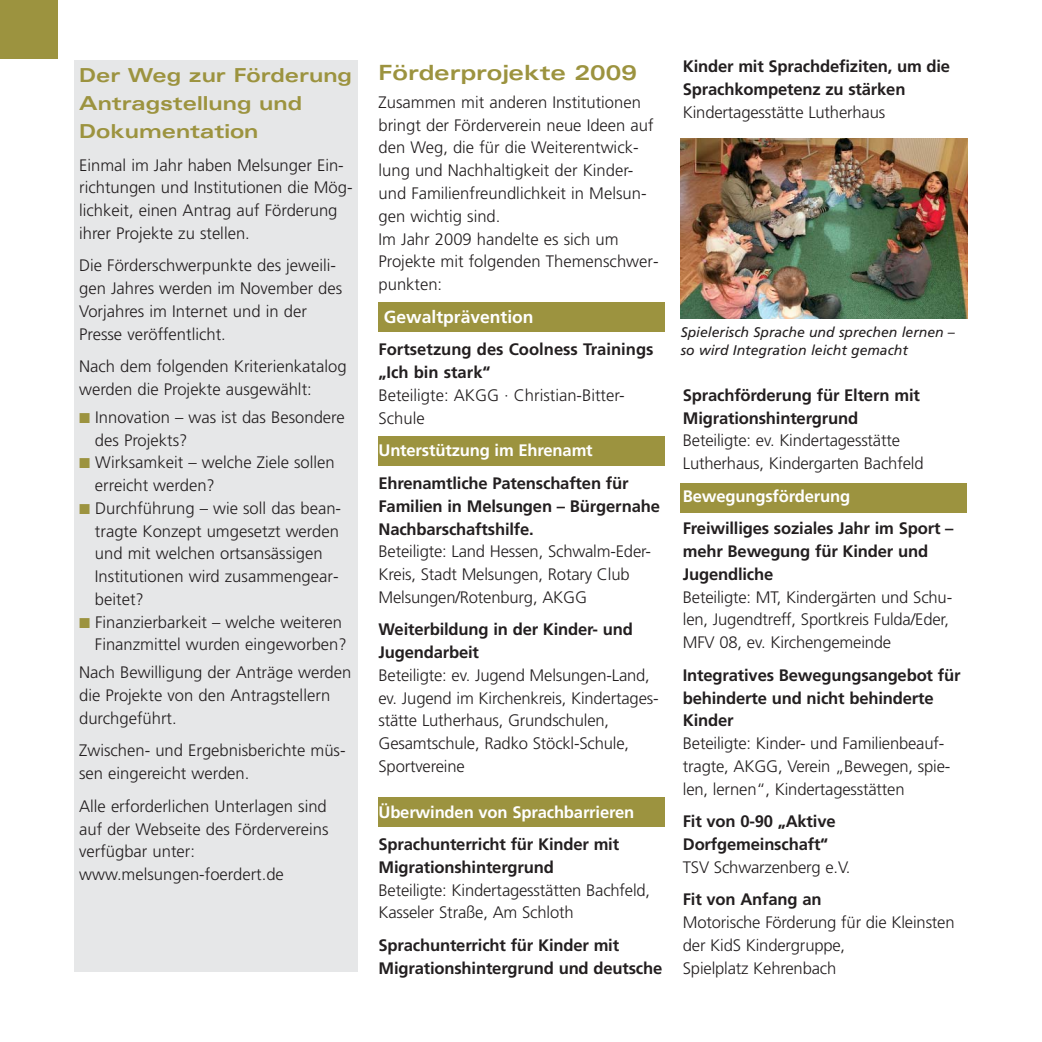
<style>
.page{position:relative;width:1042px;height:1042px;background:#fff}
.page>*{position:absolute;margin:0;border:0;box-sizing:border-box;transform-origin:0 0}
.t1{font:700 expanded 21px "Univers";color:#9c933f}
.t2{font:700 expanded 19.25px/28px "Univers";color:#9c933f}
.t3{font:700 17.5px "Frutiger";color:#fff}
.t4{font:300 16.62px/22.8px "Frutiger";color:#231f20}
.t5{font:700 16.62px/22.8px "Frutiger";letter-spacing:-.01em;color:#231f20}
.t6{font:700 16.62px "Frutiger";letter-spacing:-.01em;color:#fff}
.t7{font:italic 14px/17.5px "Frutiger";color:#231f20}
.s1{font-family:"European Pi Three";font-weight:400;color:#9c933f}
</style>
<div class="page">
<div style="left:680px;top:483px;width:287px;height:29px;background:#9c933f"></div>
<div style="left:378px;top:436px;width:286px;height:29px;background:#9c933f"></div>
<div style="left:74px;top:60px;width:284px;height:911px;background:#e6e7e8"></div>
<div style="left:378px;top:796px;width:286px;height:30px;background:#9c933f"></div>
<div style="left:378px;top:302px;width:286px;height:30px;background:#9c933f"></div>
<div style="left:0;top:0;width:58px;height:59px;background:#9c933f"></div>
<img style="left:681px;top:138px;width:286px;height:180px">
<p class="t2" style="left:79px;top:63px;width:274px">Der Weg zur Förderung<br>Antragstellung und<br>Dokumentation</p>
<p class="t4" style="left:79px;top:155px;width:275px">Einmal im Jahr haben Melsunger Ein&shy;richtungen und Institutionen die Mög&shy;lichkeit, einen Antrag auf Förderung ihrer Projekte zu stellen.</p>
<p class="t4" style="left:79px;top:256px;width:265px">Die Förderschwerpunkte des jeweili&shy;gen Jahres werden im November des<br>Vorjahres im Internet und in der<br>Presse veröffentlicht.</p>
<p class="t4" style="left:79px;top:356px;width:269px">Nach dem folgenden Kriterienkatalog werden die Projekte ausgewählt:</p>
<p class="t4" style="left:95px;top:407px;width:251px;text-indent:-16px"><span class="s1">-</span> Innovation – was ist das Besondere des Projekts?</p>
<p class="t4" style="left:95px;top:452px;width:241px;text-indent:-16px"><span class="s1">-</span> Wirksamkeit – welche Ziele sollen erreicht werden?</p>
<p class="t4" style="left:95px;top:498px;width:248px;text-indent:-16px"><span class="s1">-</span> Durchführung – wie soll das bean&shy;tragte Konzept umgesetzt werden und mit welchen ortsansässigen<br>Institutionen wird zusammengear&shy;beitet?</p>
<p class="t4" style="left:79px;top:612px;width:269px;text-align:right"><span class="s1">-</span> Finanzierbarkeit – welche weiteren<br>Finanzmittel wurden eingeworben?</p>
<p class="t4" style="left:79px;top:662px;width:274px">Nach Bewilligung der Anträge werden die Projekte von den Antragstellern durchgeführt.</p>
<p class="t4" style="left:79px;top:740px;width:268px">Zwischen- und Ergebnisberichte müs&shy;sen eingereicht werden.</p>
<p class="t4" style="left:79px;top:796px;width:251px">Alle erforderlichen Unterlagen sind auf der Webseite des Fördervereins verfügbar unter: www.melsungen-foerdert.de</p>
<p class="t1" style="left:378px;top:65px;width:260px">Förderprojekte 2009</p>
<p class="t4" style="left:378px;top:92px;width:281px">Zusammen mit anderen Institutionen bringt der Förderverein neue Ideen auf den Weg, die für die Weiterentwick&shy;lung und Nachhaltigkeit der Kinder&shy;und Familienfreundlichkeit in Melsun&shy;gen wichtig sind.<br>Im Jahr 2009 handelte es sich um<br>Projekte mit folgenden Themenschwer&shy;punkten:</p>
<p class="t3" style="left:384px;top:309px;width:151px">Gewaltprävention</p>
<p class="t5" style="left:378px;top:339px;width:277px">Fortsetzung des Coolness Trainings „Ich bin stark“</p>
<p class="t4" style="left:378px;top:385px;width:248px">Beteiligte: AKGG · Christian-Bitter-<br>Schule</p>
<p class="t6" style="left:378px;top:444px;width:216px">Unterstützung im Ehrenamt</p>
<p class="t5" style="left:378px;top:473px;width:283px">Ehrenamtliche Patenschaften für<br>Familien in Melsungen – Bürgernahe<br>Nachbarschaftshilfe.</p>
<p class="t4" style="left:378px;top:541px;width:274px">Beteiligte: Land Hessen, Schwalm-Eder-<br>Kreis, Stadt Melsungen, Rotary Club<br>Melsungen/Rotenburg, AKGG</p>
<p class="t5" style="left:378px;top:619px;width:256px">Weiterbildung in der Kinder- und<br>Jugendarbeit</p>
<p class="t4" style="left:378px;top:665px;width:282px">Beteiligte: ev. Jugend Melsungen-Land, ev. Jugend im Kirchenkreis, Kindertages&shy;stätte Lutherhaus, Grundschulen, Gesamtschule, Radko Stöckl-Schule, Sportvereine</p>
<p class="t6" style="left:378px;top:805px;width:257px">Überwinden von Sprachbarrieren</p>
<p class="t5" style="left:378px;top:834px;width:242px">Sprachunterricht für Kinder mit<br>Migrationshintergrund</p>
<p class="t4" style="left:378px;top:880px;width:273px">Beteiligte: Kindertagesstätten Bachfeld,<br>Kasseler Straße, Am Schloth</p>
<p class="t5" style="left:378px;top:935px;width:285px">Sprachunterricht für Kinder mit<br>Migrationshintergrund und deutsche</p>
<p class="t5" style="left:683px;top:56px;width:269px">Kinder mit Sprachdefiziten, um die<br>Sprachkompetenz zu stärken</p>
<p class="t4" style="left:683px;top:102px;width:204px">Kindertagesstätte Lutherhaus</p>
<p class="t7" style="left:681px;top:325px;width:276px">Spielerisch Sprache und sprechen lernen – so wird Integration leicht gemacht</p>
<p class="t5" style="left:683px;top:385px;width:239px">Sprachförderung für Eltern mit<br>Migrationshintergrund</p>
<p class="t4" style="left:683px;top:430px;width:242px">Beteiligte: ev. Kindertagesstätte<br>Lutherhaus, Kindergarten Bachfeld</p>
<p class="t6" style="left:683px;top:489px;width:169px">Bewegungsförderung</p>
<p class="t5" style="left:683px;top:518px;width:272px">Freiwilliges soziales Jahr im Sport – mehr Bewegung für Kinder und<br>Jugendliche</p>
<p class="t4" style="left:683px;top:587px;width:271px">Beteiligte: MT, Kindergärten und Schu&shy;len, Jugendtreff, Sportkreis Fulda/Eder,<br>MFV 08, ev. Kirchengemeinde</p>
<p class="t5" style="left:683px;top:665px;width:279px">Integratives Bewegungsangebot für behinderte und nicht behinderte<br>Kinder</p>
<p class="t4" style="left:683px;top:733px;width:269px">Beteiligte: Kinder- und Familienbeauf&shy;tragte, AKGG, Verein „Bewegen, spie&shy;len, lernen“, Kindertagesstätten</p>
<p class="t5" style="left:683px;top:811px;width:154px">Fit von 0-90 „Aktive<br>Dorfgemeinschaft“</p>
<p class="t4" style="left:683px;top:857px;width:169px">TSV Schwarzenberg e.V.</p>
<p class="t5" style="left:683px;top:889px;width:140px">Fit von Anfang an</p>
<p class="t4" style="left:683px;top:912px;width:273px">Motorische Förderung für die Kleinsten der KidS Kindergruppe,<br>Spielplatz Kehrenbach</p>
</div>
